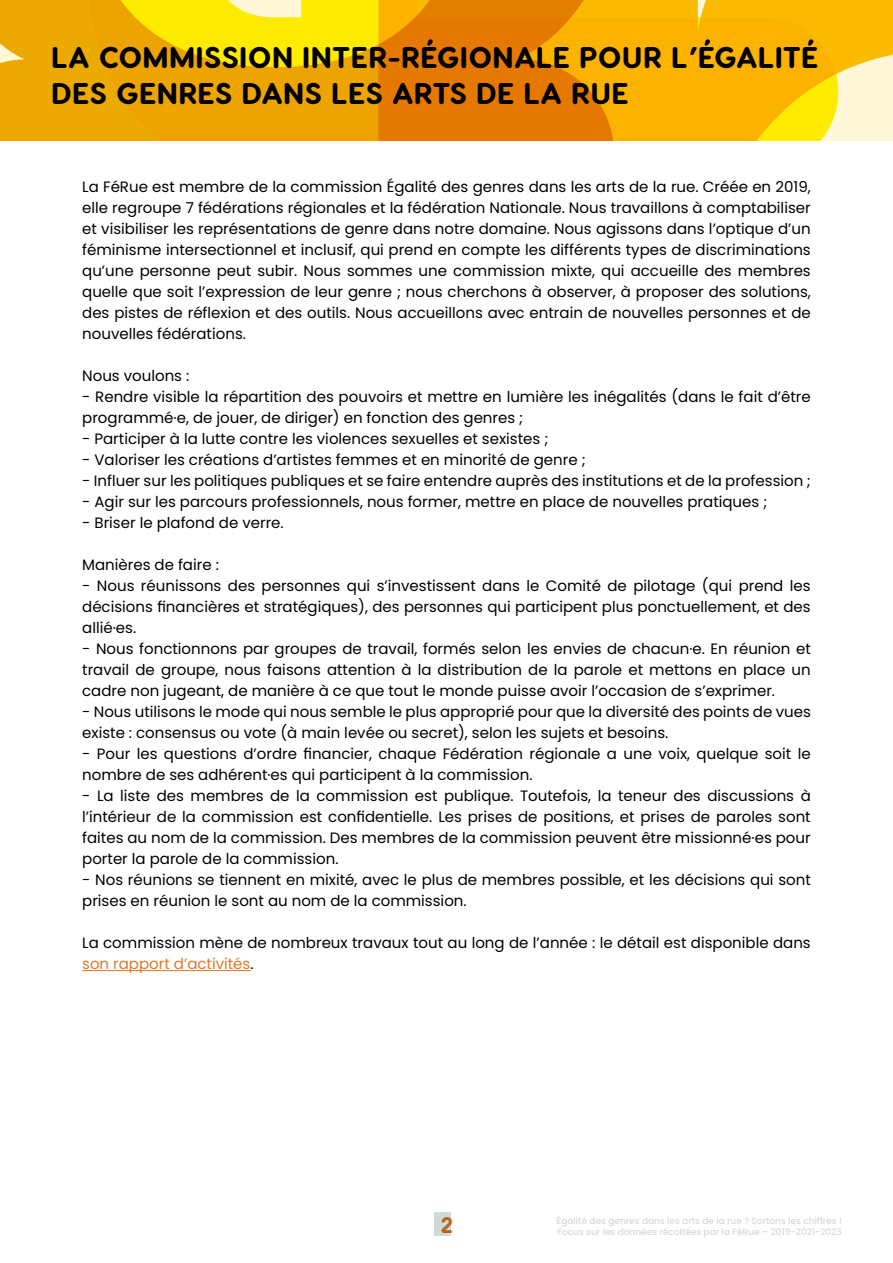
<style>
.page{position:relative;width:893px;height:1263px;background:#fff}
.page>*{position:absolute;margin:0;border:0;box-sizing:border-box;transform-origin:0 0}
.t1{font:800 30px/36px "Visby Round CF";letter-spacing:.01em;color:#000}
.t2{font:800 22.5px "Visby Round CF";color:#de7728}
.t3{font:15px/21px "Poppins";color:#000}
.t4{font:500 9px/10.8px "Poppins";color:#d4dbd7}
.s1{color:#de7728}
</style>
<div class="page">
<img style="left:0;top:0;width:893px;height:140px">
<div style="left:434px;top:1212px;width:17px;height:23px;background:#d1d9d6"></div>
<hr style="left:82px;top:970px;width:168px;height:1px;background:#de7728">
<h1 class="t1" style="left:51px;top:39px;width:769px">LA COMMISSION INTER-RÉGIONALE POUR L’ÉGALITÉ<br>DES GENRES DANS LES ARTS DE LA RUE</h1>
<p class="t3" style="left:82px;top:177px;width:730px;text-align:justify">La FéRue est membre de la commission Égalité des genres dans les arts de la rue. Créée en 2019, elle regroupe 7 fédérations régionales et la fédération Nationale. Nous travaillons à comptabiliser et visibiliser les représentations de genre dans notre domaine. Nous agissons dans l’optique d’un féminisme intersectionnel et inclusif, qui prend en compte les différents types de discriminations qu’une personne peut subir. Nous sommes une commission mixte, qui accueille des membres quelle que soit l’expression de leur genre ; nous cherchons à observer, à proposer des solutions, des pistes de réflexion et des outils. Nous accueillons avec entrain de nouvelles personnes et de nouvelles fédérations.</p>
<p class="t3" style="left:82px;top:366px;width:109px">Nous voulons :</p>
<p class="t3" style="left:82px;top:387px;width:730px">- Rendre visible la répartition des pouvoirs et mettre en lumière les inégalités (dans le fait d’être programmé·e, de jouer, de diriger) en fonction des genres ;</p>
<p class="t3" style="left:82px;top:429px;width:468px">- Participer à la lutte contre les violences sexuelles et sexistes ;</p>
<p class="t3" style="left:82px;top:450px;width:505px">- Valoriser les créations d’artistes femmes et en minorité de genre ;</p>
<p class="t3" style="left:82px;top:471px;width:730px">- Influer sur les politiques publiques et se faire entendre auprès des institutions et de la profession ;</p>
<p class="t3" style="left:82px;top:492px;width:687px">- Agir sur les parcours professionnels, nous former, mettre en place de nouvelles pratiques ;</p>
<p class="t3" style="left:82px;top:513px;width:203px">- Briser le plafond de verre.</p>
<p class="t3" style="left:82px;top:555px;width:138px">Manières de faire :</p>
<p class="t3" style="left:82px;top:576px;width:730px;text-align:justify">- Nous réunissons des personnes qui s’investissent dans le Comité de pilotage (qui prend les décisions financières et stratégiques), des personnes qui participent plus ponctuellement, et des allié·es.</p>
<p class="t3" style="left:82px;top:639px;width:730px;text-align:justify">- Nous fonctionnons par groupes de travail, formés selon les envies de chacun·e. En réunion et travail de groupe, nous faisons attention à la distribution de la parole et mettons en place un cadre non jugeant, de manière à ce que tout le monde puisse avoir l’occasion de s’exprimer.</p>
<p class="t3" style="left:82px;top:702px;width:730px">- Nous utilisons le mode qui nous semble le plus approprié pour que la diversité des points de vues existe : consensus ou vote (à main levée ou secret), selon les sujets et besoins.</p>
<p class="t3" style="left:82px;top:744px;width:730px">- Pour les questions d’ordre financier, chaque Fédération régionale a une voix, quelque soit le nombre de ses adhérent·es qui participent à la commission.</p>
<p class="t3" style="left:82px;top:786px;width:730px;text-align:justify">- La liste des membres de la commission est publique. Toutefois, la teneur des discussions à l’intérieur de la commission est confidentielle. Les prises de positions, et prises de paroles sont faites au nom de la commission. Des membres de la commission peuvent être missionné·es pour porter la parole de la commission.</p>
<p class="t3" style="left:82px;top:870px;width:730px">- Nos réunions se tiennent en mixité, avec le plus de membres possible, et les décisions qui sont prises en réunion le sont au nom de la commission.</p>
<p class="t3" style="left:82px;top:933px;width:730px">La commission mène de nombreux travaux tout au long de l’année : le détail est disponible dans <span class="s1">son rapport d’activités</span>.</p>
<h2 class="t2" style="left:441px;top:1210px;width:14px">2</h2>
<p class="t4" style="left:557px;top:1215px;width:287px">Égalité des genres dans les arts de la rue ? Sortons les chiffres !<br>Focus sur les données récoltées par la FéRue – 2019-2021-2023</p>
</div>
